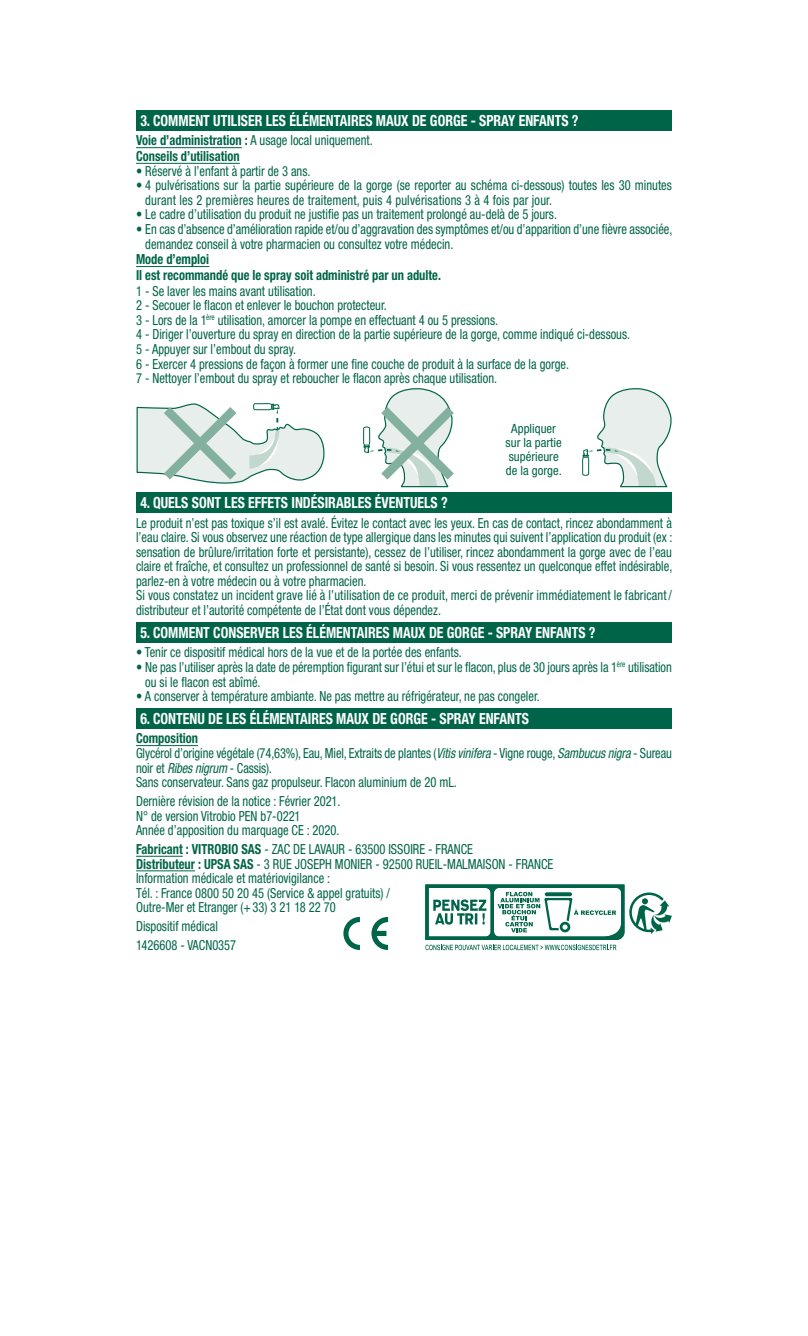
<style>
.page{position:relative;width:808px;height:1336px;background:#fff}
.page>*{position:absolute;margin:0;border:0;box-sizing:border-box;transform-origin:0 0}
.t1{font:700 condensed 15.3px "Helvetica Neue LT";color:#fff;scale:.9 1}
.t2{font:condensed 13.8px/14.5px "Helvetica Neue LT";color:#006548;scale:.9 1}
.t3{font:700 condensed 13.8px/15.6px "Helvetica Neue LT";color:#006548;scale:.9 1}
.t4{font:condensed 12.75px/14px "Helvetica Neue LT";color:#006548;text-align:center}
.s1{font-weight:400}
.s2{font-weight:700}
.s3{font-style:italic}
</style>
<div class="page">
<hr style="left:136px;top:147px;width:106px;height:1px;background:#006548">
<hr style="left:136px;top:163px;width:104px;height:1px;background:#006548">
<hr style="left:136px;top:266px;width:73px;height:1px;background:#006548">
<hr style="left:136px;top:745px;width:62px;height:1px;background:#006548">
<hr style="left:136px;top:855px;width:47px;height:1px;background:#006548">
<hr style="left:136px;top:870px;width:59px;height:1px;background:#006548">
<div style="left:136px;top:111px;width:536px;height:20px;background:#006548"></div>
<div style="left:136px;top:492px;width:536px;height:21px;background:#006548"></div>
<div style="left:136px;top:622px;width:536px;height:20px;background:#006548"></div>
<div style="left:136px;top:708px;width:536px;height:20px;background:#006548"></div>
<svg style="left:343px;top:916px;width:17px;height:33px"></svg>
<svg style="left:371px;top:916px;width:17px;height:33px"></svg>
<svg style="left:582px;top:388px;width:90px;height:100px"></svg>
<svg style="left:363px;top:388px;width:91px;height:100px"></svg>
<svg style="left:136px;top:403px;width:189px;height:81px"></svg>
<svg style="left:425px;top:884px;width:247px;height:66px"></svg>
<p class="t1" style="left:140px;top:111px;width:488px">3. COMMENT UTILISER LES ÉLÉMENTAIRES MAUX DE GORGE - SPRAY ENFANTS ?</p>
<p class="t3" style="left:136px;top:132px;width:264px">Voie d’administration : <span class="s1">A usage local uniquement.<br></span>Conseils d’utilisation</p>
<p class="t2" style="left:136px;top:163px;width:195px">• Réservé à l’enfant à partir de 3 ans.</p>
<p class="t2" style="left:145px;top:178px;width:587px;text-indent:-9px">• 4 pulvérisations sur la partie supérieure de la gorge (se reporter au schéma ci-dessous) toutes les 30 minutes durant les 2 premières heures de traitement, puis 4 pulvérisations 3 à 4 fois par jour.</p>
<p class="t2" style="left:136px;top:207px;width:469px">• Le cadre d’utilisation du produit ne justifie pas un traitement prolongé au-delà de 5 jours.</p>
<p class="t2" style="left:145px;top:222px;width:587px;text-indent:-9px">• En cas d’absence d’amélioration rapide et/ou d’aggravation des symptômes et/ou d’apparition d’une fièvre associée, demandez conseil à votre pharmacien ou consultez votre médecin.</p>
<p class="t3" style="left:136px;top:251px;width:340px">Mode d’emploi<br>Il est recommandé que le spray soit administré par un adulte.</p>
<p class="t2" style="left:136px;top:283px;width:550px">1 - Se laver les mains avant utilisation.<br>2 - Secouer le flacon et enlever le bouchon protecteur.<br>3 - Lors de la 1<sup>ère</sup> utilisation, amorcer la pompe en effectuant 4 ou 5 pressions.<br>4 - Diriger l’ouverture du spray en direction de la partie supérieure de la gorge, comme indiqué ci-dessous.<br>5 - Appuyer sur l’embout du spray.<br>6 - Exercer 4 pressions de façon à former une fine couche de produit à la surface de la gorge.<br>7 - Nettoyer l’embout du spray et reboucher le flacon après chaque utilisation.</p>
<p class="t4" style="left:506px;top:422px;width:58px">Appliquer sur la partie supérieure de la gorge.</p>
<p class="t1" style="left:140px;top:493px;width:343px">4. QUELS SONT LES EFFETS INDÉSIRABLES ÉVENTUELS ?</p>
<p class="t2" style="left:136px;top:515px;width:597px">Le produit n’est pas toxique s’il est avalé. Évitez le contact avec les yeux. En cas de contact, rincez abondamment à l’eau claire. Si vous observez une réaction de type allergique dans les minutes qui suivent l’application du produit (ex : sensation de brûlure/irritation forte et persistante), cessez de l’utiliser, rincez abondamment la gorge avec de l’eau claire et fraîche, et consultez un professionnel de santé si besoin. Si vous ressentez un quelconque effet indésirable, parlez-en à votre médecin ou à votre pharmacien.<br>Si vous constatez un incident grave lié à l’utilisation de ce produit, merci de prévenir immédiatement le fabricant / distributeur et l’autorité compétente de l’État dont vous dépendez.</p>
<p class="t1" style="left:140px;top:623px;width:507px">5. COMMENT CONSERVER LES ÉLÉMENTAIRES MAUX DE GORGE - SPRAY ENFANTS ?</p>
<p class="t2" style="left:136px;top:645px;width:363px">• Tenir ce dispositif médical hors de la vue et de la portée des enfants.</p>
<p class="t2" style="left:145px;top:659px;width:587px;text-indent:-9px">• Ne pas l’utiliser après la date de péremption figurant sur l’étui et sur le flacon, plus de 30 jours après la 1<sup>ère</sup> utilisation ou si le flacon est abîmé.</p>
<p class="t2" style="left:136px;top:688px;width:450px">• A conserver à température ambiante. Ne pas mettre au réfrigérateur, ne pas congeler.</p>
<p class="t1" style="left:140px;top:709px;width:433px">6. CONTENU DE LES ÉLÉMENTAIRES MAUX DE GORGE - SPRAY ENFANTS</p>
<p class="t2" style="left:136px;top:731px;width:597px"><span class="s2">Composition<br></span>Glycérol d’origine végétale (74,63%), Eau, Miel, Extraits de plantes (<span class="s3">Vitis vinifera</span> - Vigne rouge, <span class="s3">Sambucus nigra</span> - Sureau noir et <span class="s3">Ribes nigrum</span> - Cassis).<br>Sans conservateur. Sans gaz propulseur. Flacon aluminium de 20 mL.</p>
<p class="t2" style="left:136px;top:793px;width:229px">Dernière révision de la notice : Février 2021.<br>N° de version Vitrobio PEN b7-0221<br>Année d’apposition du marquage CE : 2020.</p>
<p class="t2" style="left:136px;top:841px;width:465px"><span class="s2">Fabricant : VITROBIO SAS</span> - ZAC DE LAVAUR - 63500 ISSOIRE - FRANCE<br><span class="s2">Distributeur : UPSA SAS</span> - 3 RUE JOSEPH MONIER - 92500 RUEIL-MALMAISON - FRANCE Information médicale et matériovigilance :<br>Tél. : France 0800 50 20 45 (Service &amp; appel gratuits) /<br>Outre-Mer et Etranger (+33) 3 21 18 22 70</p>
<p class="t2" style="left:136px;top:916px;width:113px;line-height:18.9px">Dispositif médical<br>1426608 - VACN0357</p>
</div>
